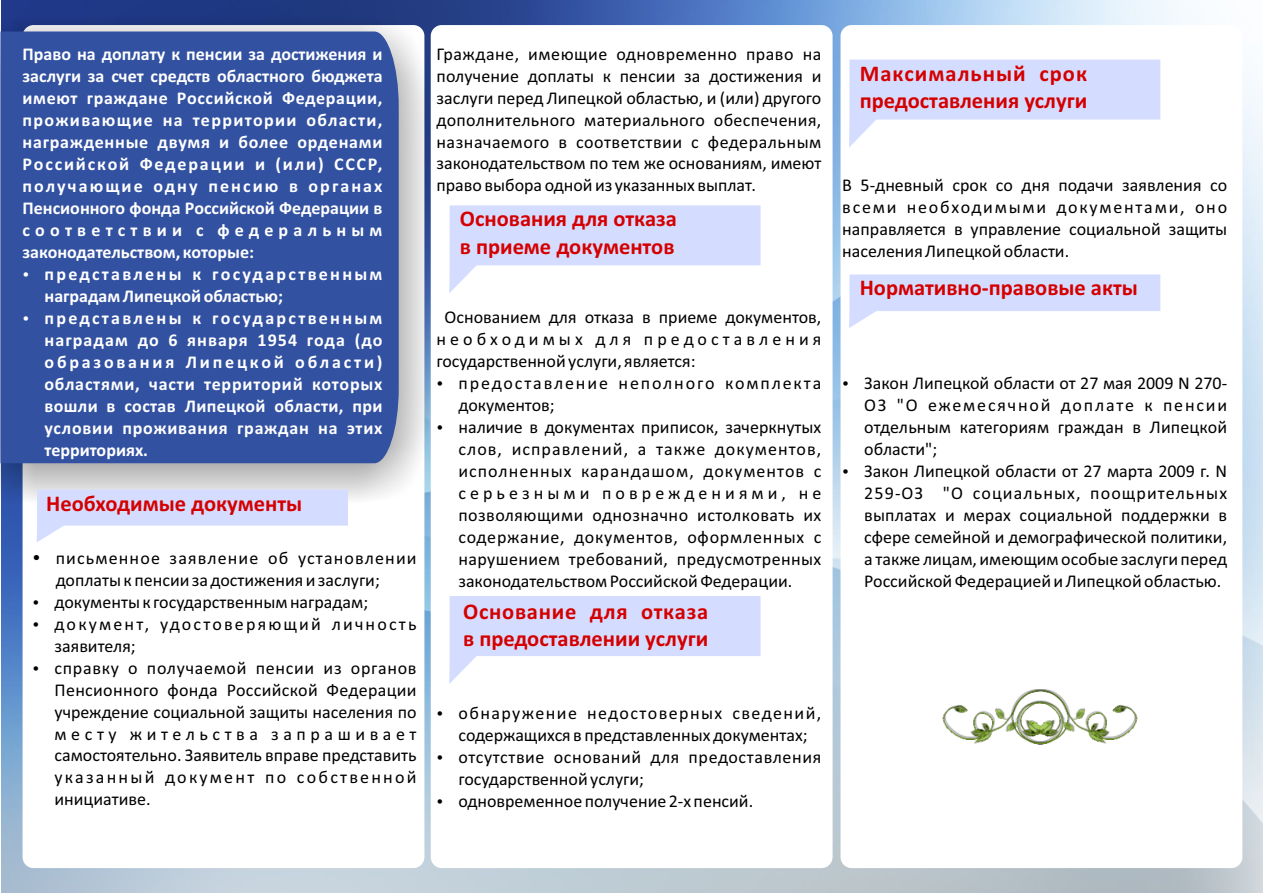
<style>
.page{position:relative;width:1263px;height:893px;background:#fff}
.page>*{position:absolute;margin:0;border:0;box-sizing:border-box;transform-origin:0 0}
.t1{font:700 22.5px/27.5px "Calibri";color:#d40000}
.t2{font:18px/21.9px "Calibri";color:#000;text-align:justify}
.t3{font:700 18px/21.9px "Calibri";letter-spacing:.045em;color:#fff;text-align:justify}
.t4{font:18px/21.9px "Calibri";letter-spacing:.02em;color:#000}
.t5{font:18px/21.9px "Calibri";letter-spacing:.025em;color:#000}
</style>
<div class="page">
<img style="left:1px;top:0;width:1261px;height:893px">
<div style="left:23px;top:25px;width:401px;height:843px;background:#fff;border-radius:11px"></div>
<div style="left:0;top:14px;width:434px;height:492px;background:#231f20;opacity:.49"></div>
<div style="left:0;top:32px;width:399px;height:431px;background:#3251a1"></div>
<div style="left:431px;top:25px;width:401px;height:843px;background:#fff;border-radius:11px"></div>
<div style="left:840px;top:25px;width:402px;height:843px;background:#fff;border-radius:11px"></div>
<svg style="left:37px;top:489px;width:311px;height:53px"></svg>
<svg style="left:449px;top:205px;width:311px;height:88px"></svg>
<svg style="left:449px;top:596px;width:311px;height:88px"></svg>
<svg style="left:849px;top:60px;width:311px;height:87px"></svg>
<svg style="left:849px;top:274px;width:311px;height:54px"></svg>
<img style="left:942px;top:704px;width:68px;height:40px">
<img style="left:1010px;top:689px;width:128px;height:55px">
<svg style="left:24px;top:272px;width:4px;height:4px"></svg>
<svg style="left:24px;top:316px;width:4px;height:4px"></svg>
<p class="t3" style="left:23px;top:45px;width:362px">Право на доплату к пенсии за достижения и заслуги за счет средств областного бюджета имеют граждане Российской Федерации, проживающие на территории области, награжденные двумя и более орденами Российской Федерации и (или) СССР, получающие одну пенсию в органах Пенсионного фонда Российской Федерации в соответствии с федеральным законодательством, которые:</p>
<p class="t3" style="left:44px;top:264px;width:339px;text-align:left">представлены к государственным наградам Липецкой областью; представлены к государственным наградам до 6 января 1954 года (до образования Липецкой области) областями, части территорий которых вошли в состав Липецкой области, при условии проживания граждан на этих территориях.</p>
<p class="t1" style="left:46px;top:492px;width:257px">Необходимые документы</p>
<p class="t4" style="left:55px;top:548px;width:364px">письменное заявление об установлении доплаты к пенсии за достижения и заслуги; документы к государственным наградам; документ, удостоверяющий личность заявителя;<br>справку о получаемой пенсии из органов Пенсионного фонда Российской Федерации учреждение социальной защиты населения по месту жительства запрашивает самостоятельно. Заявитель вправе представить указанный документ по собственной инициативе.</p>
<p class="t2" style="left:436px;top:44px;width:386px">Граждане, имеющие одновременно право на получение доплаты к пенсии за достижения и заслуги перед Липецкой областью, и (или) другого дополнительного материального обеспечения, назначаемого в соответствии с федеральным законодательством по тем же основаниям, имеют право выбора одной из указанных выплат.</p>
<p class="t1" style="left:460px;top:207px;width:218px">Основания для отказа в приеме документов</p>
<p class="t2" style="left:436px;top:308px;width:386px;text-indent:8px">Основанием для отказа в приеме документов, необходимых для предоставления государственной услуги, является:</p>
<p class="t5" style="left:458px;top:374px;width:364px">предоставление неполного комплекта документов;<br>наличие в документах приписок, зачеркнутых слов, исправлений, а также документов, исполненных карандашом, документов с серьезными повреждениями, не позволяющими однозначно истолковать их содержание, документов, оформленных с нарушением требований, предусмотренных законодательством Российской Федерации.</p>
<p class="t1" style="left:463px;top:599px;width:247px">Основание для отказа в предоставлении услуги</p>
<p class="t2" style="left:458px;top:703px;width:364px;text-align:left">обнаружение недостоверных сведений, содержащихся в представленных документах; отсутствие оснований для предоставления государственной услуги;<br>одновременное получение 2-х пенсий.</p>
<p class="t1" style="left:860px;top:61px;width:229px">Максимальный срок предоставления услуги</p>
<p class="t2" style="left:842px;top:176px;width:386px">В 5-дневный срок со дня подачи заявления со всеми необходимыми документами, оно направляется в управление социальной защиты населения Липецкой области.</p>
<p class="t1" style="left:860px;top:276px;width:280px">Нормативно-правовые акты</p>
<p class="t2" style="left:864px;top:374px;width:364px;text-align:left">Закон Липецкой области от 27 мая 2009 N 270- ОЗ "О ежемесячной доплате к пенсии отдельным категориям граждан в Липецкой области";<br>Закон Липецкой области от 27 марта 2009 г. N 259-ОЗ "О социальных, поощрительных выплатах и мерах социальной поддержки в сфере семейной и демографической политики, а также лицам, имеющим особые заслуги перед Российской Федерацией и Липецкой областью.</p>
</div>
